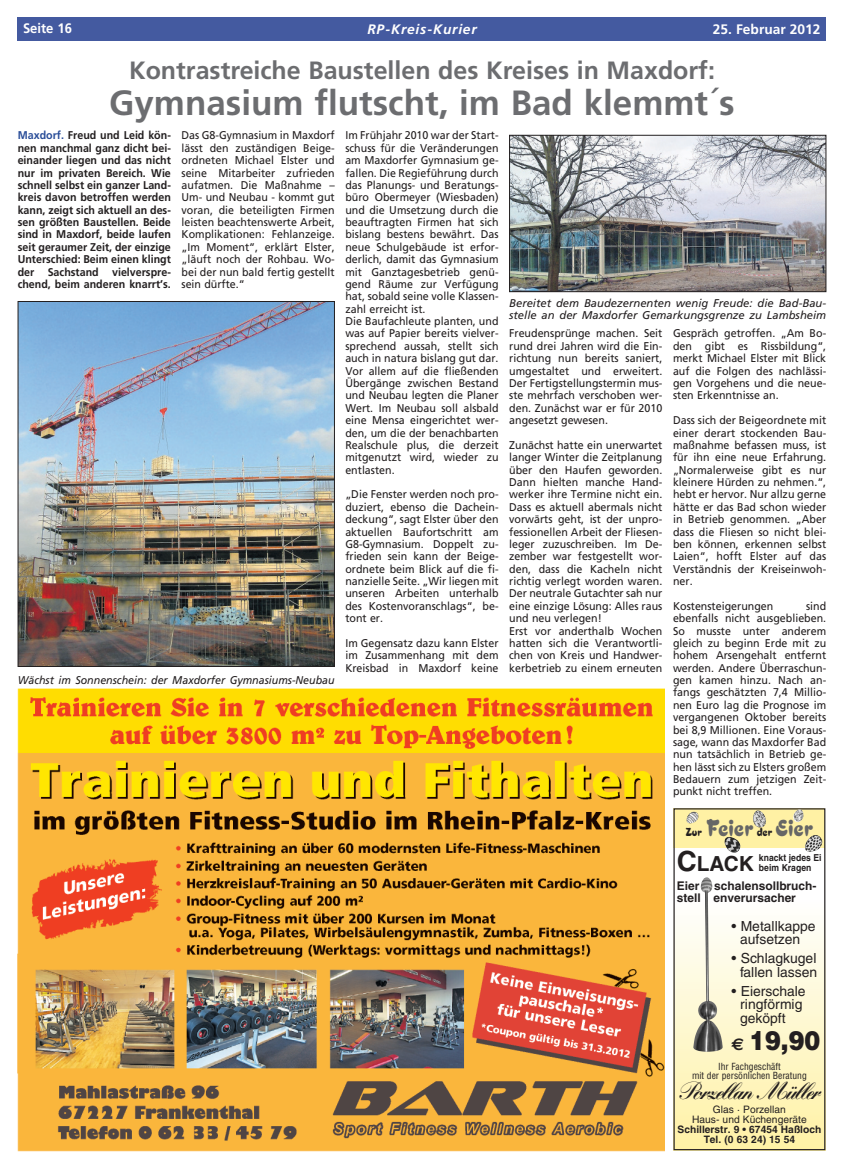
<style>
.page{position:relative;width:844px;height:1169px;background:#fff}
.page>*{position:absolute;margin:0;border:0;box-sizing:border-box;transform-origin:0 0}
.t1{font:700 35px "Frutiger";color:#6c6d70}
.t2{font:900 26.5px "Helvetica";color:#231f20;scale:.89 1}
.t3{font:700 25px "Frutiger";color:#6c6d70}
.t4{font:24.12px "Curacao";letter-spacing:.005em;color:#666}
.t5{font:900 23.88px "Kuenstler Script";letter-spacing:-.07em;color:#231f20;scale:.89 1}
.t6{font:700 20.75px "Helvetica";color:#231f20}
.t7{font:13.88px/13.2px "Helvetica";color:#231f20;text-align:center}
.t8{font:italic 700 13.75px "Frutiger";letter-spacing:.055em;color:#fff}
.t9{font:700 13.75px "Frutiger";color:#fff}
.t10{font:700 13.75px "Frutiger";color:#fff;scale:.95 1}
.t11{font:700 12px/12px "Helvetica";color:#231f20}
.t12{font:11.25px/12.4px "Frutiger";color:#231f20;text-align:justify;scale:.95 1}
.t13{font:700 11.25px/12.4px "Frutiger";color:#231f20;text-align:justify;scale:.95 1}
.t14{font:italic 11.25px/12px "Frutiger";color:#231f20}
.t15{font:italic 11.25px "Frutiger";color:#231f20;scale:.95 1}
.t16{font:700 10.25px/10.2px "Helvetica";color:#231f20;text-align:center}
.t17{font:10.25px/10.2px "Helvetica";color:#231f20;text-align:center}
.t18{font:condensed 9.62px/9.6px "Helvetica";color:#231f20;text-align:center}
.t19{font:700 9.62px/9.6px "Helvetica";color:#231f20;scale:.9 1}
.s1{font-family:"Lucida Grande";font-weight:400}
.s2{color:#2a4e99}
.s3{font-size:12px;color:#231f20}
.s4{font-size:27.75px}
.s5{font-family:"Euro Sans";font-weight:700;font-size:16.88px}
</style>
<div class="page">
<div style="left:18px;top:18px;width:808px;height:23px;background:#445aa0"></div>
<img style="left:20px;top:303px;width:313px;height:362px">
<div style="left:18px;top:301px;width:317px;height:366px;border:1px solid #231f20"></div>
<img style="left:511px;top:137px;width:313px;height:153px">
<div style="left:509px;top:135px;width:317px;height:157px;border:1px solid #231f20"></div>
<img style="left:18px;top:688px;width:646px;height:463px">
<div style="left:673px;top:899px;width:152px;height:251px;background:linear-gradient(to bottom,#fefefd,#fff1a5)"></div>
<img style="left:693px;top:877px;width:30px;height:175px">
<div style="left:673px;top:808px;width:152px;height:39px;background:#fff1a4"></div>
<div style="left:673px;top:808px;width:152px;height:342px;border:1px solid #231f20"></div>
<img style="left:805px;top:835px;width:17px;height:17px">
<p class="t10" style="left:23px;top:23px;width:53px">Seite 16</p>
<p class="t8" style="left:367px;top:24px;width:111px">RP-Kreis-Kurier</p>
<p class="t9" style="left:713px;top:24px;width:109px">25. Februar 2012</p>
<h3 class="t3" style="left:129px;top:60px;width:587px">Kontrastreiche Baustellen des Kreises in Maxdorf:</h3>
<h1 class="t1" style="left:109px;top:88px;width:627px">Gymnasium flutscht, im Bad klemmt<span class="s1">´</span>s</h1>
<p class="t13" style="left:18px;top:130px;width:163px"><span class="s2">Maxdorf.</span> Freud und Leid kön&shy;nen manchmal ganz dicht bei&shy;einander liegen und das nicht nur im privaten Bereich. Wie schnell selbst ein ganzer Land&shy;kreis davon betroffen werden kann, zeigt sich aktuell an des&shy;sen größten Baustellen. Beide sind in Maxdorf, beide laufen seit geraumer Zeit, der einzige Unterschied: Beim einen klingt der Sachstand vielverspre&shy;chend, beim anderen knarrt’s.</p>
<p class="t12" style="left:182px;top:130px;width:163px">Das G8-Gymnasium in Maxdorf lässt den zuständigen Beige&shy;ordneten Michael Elster und seine Mitarbeiter zufrieden aufatmen. Die Maßnahme – Um- und Neubau - kommt gut voran, die beteiligten Firmen leisten beachtenswerte Arbeit, Komplikationen: Fehlanzeige. „Im Moment“, erklärt Elster, „läuft noch der Rohbau. Wo&shy;bei der nun bald fertig gestellt sein dürfte.“</p>
<p class="t12" style="left:345px;top:130px;width:163px;text-align:left">Im Frühjahr 2010 war der Start&shy;schuss für die Veränderungen am Maxdorfer Gymnasium ge&shy;fallen. Die Regieführung durch das Planungs- und Beratungs&shy;büro Obermeyer (Wiesbaden) und die Umsetzung durch die beauftragten Firmen hat sich bislang bestens bewährt. Das neue Schulgebäude ist erfor&shy;derlich, damit das Gymnasium mit Ganztagesbetrieb genü&shy;gend Räume zur Verfügung hat, sobald seine volle Klassen&shy;zahl erreicht ist.<br>Die Baufachleute planten, und was auf Papier bereits vielver&shy;sprechend aussah, stellt sich auch in natura bislang gut dar.<br>Vor allem auf die fließenden<br>Übergänge zwischen Bestand und Neubau legten die Planer<br>Wert. Im Neubau soll alsbald eine Mensa eingerichtet wer&shy;den, um die der benachbarten<br>Realschule plus, die derzeit mitgenutzt wird, wieder zu entlasten.</p>
<p class="t12" style="left:345px;top:489px;width:163px">„Die Fenster werden noch pro&shy;duziert, ebenso die Dachein&shy;deckung“, sagt Elster über den aktuellen Baufortschritt am G8-Gymnasium. Doppelt zu&shy;frieden sein kann der Beige&shy;ordnete beim Blick auf die fi&shy;nanzielle Seite. „Wir liegen mit unseren Arbeiten unterhalb des Kostenvoranschlags“, be&shy;tont er.</p>
<p class="t12" style="left:345px;top:638px;width:163px">Im Gegensatz dazu kann Elster im Zusammenhang mit dem Kreisbad in Maxdorf keine</p>
<p class="t15" style="left:18px;top:675px;width:335px">Wächst im Sonnenschein: der Maxdorfer Gymnasiums-Neubau</p>
<p class="t14" style="left:509px;top:297px;width:318px">Bereitet dem Baudezernenten wenig Freude: die Bad-Bau&shy;stelle an der Maxdorfer Gemarkungsgrenze zu Lambsheim</p>
<p class="t12" style="left:509px;top:328px;width:163px">Freudensprünge machen. Seit rund drei Jahren wird die Ein&shy;richtung nun bereits saniert, umgestaltet und erweitert.<br>Der Fertigstellungstermin mus&shy;ste mehrfach verschoben wer&shy;den. Zunächst war er für 2010 angesetzt gewesen.</p>
<p class="t12" style="left:509px;top:440px;width:163px;text-align:left">Zunächst hatte ein unerwartet langer Winter die Zeitplanung über den Haufen geworden.<br>Dann hielten manche Hand&shy;werker ihre Termine nicht ein.<br>Dass es aktuell abermals nicht vorwärts geht, ist der unpro&shy;fessionellen Arbeit der Fliesen&shy;leger zuzuschreiben. Im De&shy;zember war festgestellt wor&shy;den, dass die Kacheln nicht richtig verlegt worden waren.<br>Der neutrale Gutachter sah nur eine einzige Lösung: Alles raus und neu verlegen!<br>Erst vor anderthalb Wochen hatten sich die Verantwortli&shy;chen von Kreis und Handwer&shy;kerbetrieb zu einem erneuten</p>
<p class="t12" style="left:673px;top:328px;width:163px">Gespräch getroffen. „Am Bo&shy;den gibt es Rissbildung“, merkt Michael Elster mit Blick auf die Folgen des nachlässi&shy;gen Vorgehens und die neue&shy;sten Erkenntnisse an.</p>
<p class="t12" style="left:673px;top:415px;width:163px">Dass sich der Beigeordnete mit einer derart stockenden Bau&shy;maßnahme befassen muss, ist für ihn eine neue Erfahrung. „Normalerweise gibt es nur kleinere Hürden zu nehmen.“, hebt er hervor. Nur allzu gerne hätte er das Bad schon wieder in Betrieb genommen. „Aber dass die Fliesen so nicht blei&shy;ben können, erkennen selbst Laien“, hofft Elster auf das Verständnis der Kreiseinwoh&shy;ner.</p>
<p class="t12" style="left:673px;top:600px;width:107px">Kostensteigerungen</p>
<p class="t12" style="left:673px;top:600px;width:163px;text-indent:133px">sind ebenfalls nicht ausgeblieben.<br>So musste unter anderem gleich zu beginn Erde mit zu hohem Arsengehalt entfernt werden. Andere Überraschun&shy;gen kamen hinzu. Nach an&shy;fangs geschätzten 7,4 Millio&shy;nen Euro lag die Prognose im vergangenen Oktober bereits bei 8,9 Millionen. Eine Voraus&shy;sage, wann das Maxdorfer Bad nun tatsächlich in Betrieb ge&shy;hen lässt sich zu Elsters großem Bedauern zum jetzigen Zeit&shy;punkt nicht treffen.</p>
<h3 class="t4" style="left:686px;top:819px;width:129px"><span class="s3">Zur</span> Feier <span class="s3">der</span> Eier</h3>
<h3 class="t6" style="left:677px;top:855px;width:78px"><span class="s4">C</span>LACK</h3>
<p class="t11" style="left:677px;top:881px;width:141px">Eier schalensollbruch&shy;stell enverursacher</p>
<p class="t19" style="left:759px;top:854px;width:71px">knackt jedes Ei beim Kragen</p>
<p class="t7" style="left:731px;top:921px;width:86px">• Metallkappe aufsetzen</p>
<p class="t7" style="left:731px;top:953px;width:87px;text-align:right">• Schlagkugel fallen lassen</p>
<p class="t7" style="left:740px;top:986px;width:67px;text-align:left;text-indent:-8px">• Eierschale ringförmig geköpft</p>
<h2 class="t2" style="left:731px;top:1025px;width:101px"><span class="s5">€</span> 19,90</h2>
<p class="t18" style="left:692px;top:1061px;width:116px">Ihr Fachgeschäft<br>mit der persönlichen Beratung</p>
<p class="t17" style="left:692px;top:1105px;width:116px">Glas · Porzellan<br>Haus- und Küchengeräte</p>
<p class="t16" style="left:677px;top:1125px;width:145px">Schillerstr. 9 • 67454 Haßloch<br>Tel. (0 63 24) 15 54</p>
<h3 class="t5" style="left:678px;top:1082px;width:161px">Porzellan Müller</h3>
</div>
